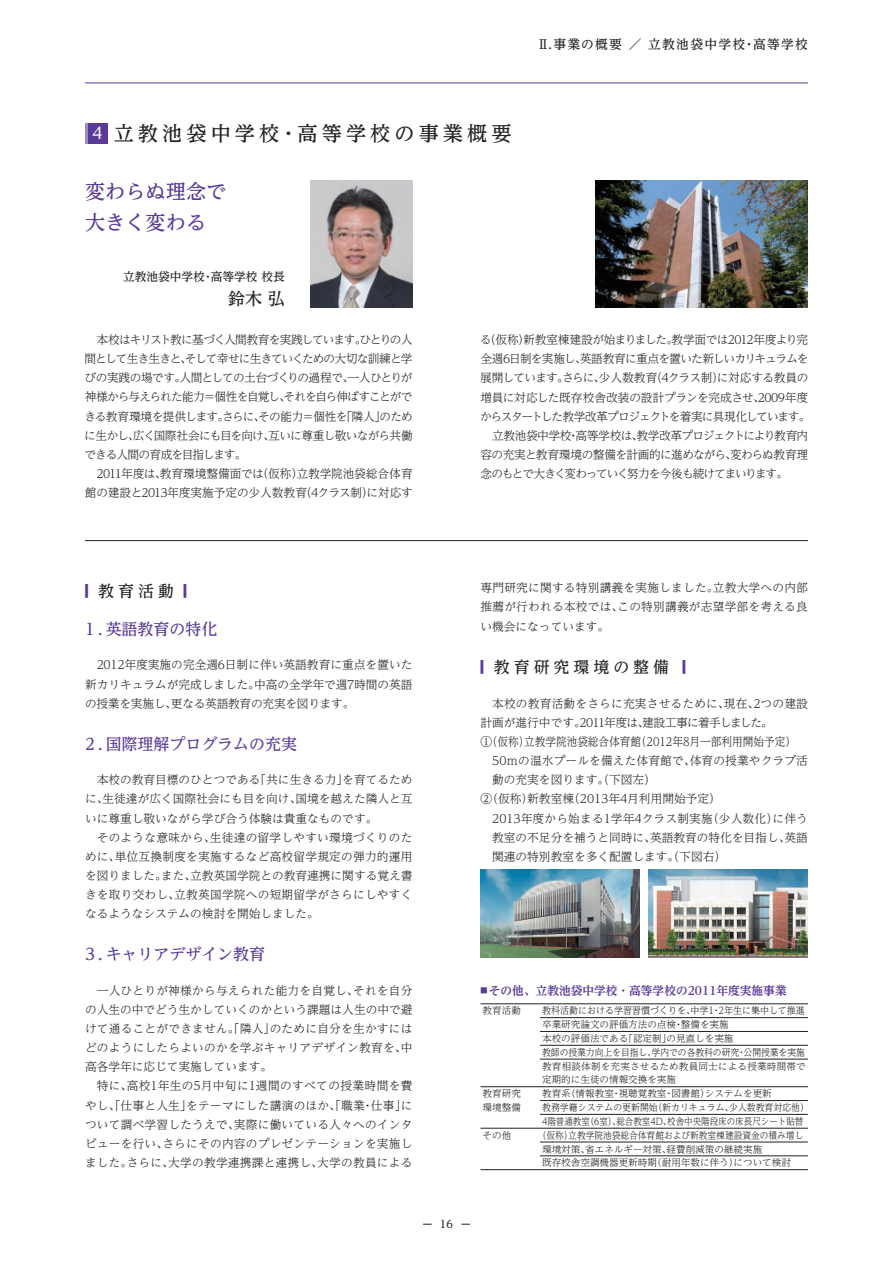
<style>
.page{position:relative;width:893px;height:1263px;background:#fff}
.page>*{position:absolute;margin:0;border:0;box-sizing:border-box;transform-origin:0 0}
.t1{font:20.25px "UD Reimin Pro Medium 90 pv RKSJ H";letter-spacing:.2em;color:#231f20}
.t2{font:20.25px/32px "UD Reimin Pro Medium 90 pv RKSJ H";color:#5a3a97}
.t3{font:16.95px "UD Reimin Pro Medium 90 pv RKSJ H";color:#231f20}
.t4{font:15.9px "UD Reimin Pro Medium 90 pv RKSJ H";color:#5a3a97}
.t5{font:15.9px "UD Reimin Pro Medium 90 pv RKSJ H";letter-spacing:.25em;color:#231f20}
.t6{font:12.75px "UD Reimin Pro Medium 90 pv RKSJ H";letter-spacing:.1em;color:#231f20}
.t7{font:11.7px/19.2px "UD Reimin Pro Light 90 pv RKSJ H";color:#231f20;text-align:justify}
.t8{font:11.7px "UD Reimin Pro Light 90 pv RKSJ H";letter-spacing:-.04em;color:#231f20}
.t9{font:11.7px "UD Reimin Pro Light 90 pv RKSJ H";letter-spacing:-.07em;color:#231f20}
.t10{font:11.7px "UD Reimin Pro Light 90 pv RKSJ H";letter-spacing:-.025em;color:#231f20}
.t11{font:11.7px "UD Reimin Pro Light 90 pv RKSJ H";letter-spacing:-.09em;color:#231f20}
.t12{font:11.7px "UD Reimin Pro Light 90 pv RKSJ H";letter-spacing:-.05em;color:#231f20}
.t13{font:11.7px "UD Reimin Pro Light 90 pv RKSJ H";letter-spacing:-.045em;color:#231f20}
.t14{font:11.7px "UD Reimin Pro Light 90 pv RKSJ H";letter-spacing:-.1em;color:#231f20}
.t15{font:11.7px "UD Reimin Pro Bold 90 pv RKSJ H";color:#5a3a97}
.t16{font:11.7px "UD Reimin Pro Medium 90 pv RKSJ H";color:#231f20}
.t17{font:10.65px "UD Reimin Pro Medium 90 pv RKSJ H";color:#231f20}
.t18{font:9.6px/13.8px "UD Reimin Pro Light 90 pv RKSJ H";color:#231f20;scale:.94 1}
.t19{font:9.6px/13.8px "UD Reimin Pro Light 90 pv RKSJ H";color:#231f20}
.t20{font:9.6px/13.8px "UD Reimin Pro Light 90 pv RKSJ H";color:#231f20;scale:.91 1}
.s1{font-size:15.9px;color:#fff}
.s2{color:#5a3a97}
</style>
<div class="page">
<img style="left:595px;top:181px;width:213px;height:126px">
<hr style="left:85px;top:540px;width:723px;height:1px;background:#231f20">
<div style="left:87px;top:123px;width:20px;height:21px;background:#5a3a97"></div>
<hr style="left:85px;top:123px;width:2px;height:21px;background:#9d8ac1">
<img style="left:480px;top:870px;width:160px;height:88px">
<img style="left:648px;top:870px;width:160px;height:88px">
<hr style="left:480px;top:1003px;width:328px;height:1px;background:#231f20">
<hr style="left:540px;top:1017px;width:268px;height:1px;background:#231f20">
<hr style="left:540px;top:1031px;width:268px;height:1px;background:#231f20">
<hr style="left:540px;top:1045px;width:268px;height:1px;background:#231f20">
<hr style="left:540px;top:1059px;width:268px;height:1px;background:#231f20">
<hr style="left:540px;top:1100px;width:268px;height:1px;background:#231f20">
<hr style="left:540px;top:1114px;width:268px;height:1px;background:#231f20">
<hr style="left:540px;top:1142px;width:268px;height:1px;background:#231f20">
<hr style="left:540px;top:1155px;width:268px;height:1px;background:#231f20">
<hr style="left:540px;top:1169px;width:268px;height:1px;background:#231f20">
<hr style="left:480px;top:1128px;width:328px;height:1px;background:#231f20">
<hr style="left:480px;top:1086px;width:328px;height:1px;background:#231f20">
<hr style="left:480px;top:1169px;width:60px;height:1px;background:#231f20">
<img style="left:310px;top:181px;width:102px;height:126px">
<hr style="left:85px;top:83px;width:723px;height:1px;background:#5a3a97">
<p class="t6" style="left:537px;top:40px;width:273px">Ⅱ.事業の概要 ／ 立教池袋中学校・高等学校</p>
<h1 class="t1" style="left:92px;top:126px;width:421px"><span class="s1">4</span> 立教池袋中学校・高等学校の事業概要</h1>
<h1 class="t2" style="left:85px;top:178px;width:143px">変わらぬ理念で大きく変わる</h1>
<p class="t16" style="left:123px;top:273px;width:163px">立教池袋中学校・高等学校 校長</p>
<h2 class="t3" style="left:228px;top:292px;width:58px">鈴木 弘</h2>
<p class="t7" style="left:84px;top:332px;width:330px;text-indent:12px">本校はキリスト教に基づく人間教育を実践しています。ひとりの人間として生き生きと、そして幸せに生きていくための大切な訓練と学びの実践の場です。人間としての土台づくりの過程で、一人ひとりが神様から与えられた能力＝個性を自覚し、それを自ら伸ばすことができる教育環境を提供します。さらに、その能力＝個性を「隣人」のために生かし、広く国際社会にも目を向け、互いに尊重し敬いながら共働できる人間の育成を目指します。</p>
<p class="t7" style="left:85px;top:466px;width:329px;text-align:right">2011年度は、教育環境整備面では（仮称）立教学院池袋総合体育館の建設と2013年度実施予定の少人数教育（4クラス制）に対応す</p>
<p class="t8" style="left:480px;top:335px;width:330px">る（仮称）新教室棟建設が始まりました。教学面では2012年度より完</p>
<p class="t9" style="left:480px;top:354px;width:330px">全週6日制を実施し、英語教育に重点を置いた新しいカリキュラムを</p>
<p class="t8" style="left:480px;top:374px;width:330px">展開しています。さらに、少人数教育（4クラス制）に対応する教員の</p>
<p class="t10" style="left:480px;top:393px;width:329px">増員に対応した既存校舎改装の設計プランを完成させ、2009年度</p>
<p class="t11" style="left:480px;top:412px;width:332px">からスタートした教学改革プロジェクトを着実に具現化しています。</p>
<p class="t12" style="left:492px;top:431px;width:318px">立教池袋中学校・高等学校は、教学改革プロジェクトにより教育内</p>
<p class="t13" style="left:480px;top:450px;width:329px">容の充実と教育環境の整備を計画的に進めながら、変わらぬ教育理</p>
<p class="t14" style="left:480px;top:469px;width:309px">念のもとで大きく変わっていく努力を今後も続けてまいります。</p>
<h3 class="t5" style="left:85px;top:585px;width:103px"><span class="s2">■</span> 教育活動 <span class="s2">■</span></h3>
<h3 class="t4" style="left:85px;top:623px;width:134px">1 . 英語教育の特化</h3>
<p class="t7" style="left:85px;top:657px;width:329px;text-indent:12px">2012年度実施の完全週6日制に伴い英語教育に重点を置いた新カリキュラムが完成しました。中高の全学年で週7時間の英語の授業を実施し、更なる英語教育の充実を図ります。</p>
<h3 class="t4" style="left:85px;top:738px;width:213px">2 . 国際理解プログラムの充実</h3>
<p class="t7" style="left:85px;top:772px;width:329px;text-indent:12px">本校の教育目標のひとつである「共に生きる力」を育てるために、生徒達が広く国際社会にも目を向け、国境を越えた隣人と互いに尊重し敬いながら学び合う体験は貴重なものです。</p>
<p class="t7" style="left:85px;top:829px;width:329px;text-indent:12px">そのような意味から、生徒達の留学しやすい環境づくりのために、単位互換制度を実施するなど高校留学規定の弾力的運用を図りました。また、立教英国学院との教育連携に関する覚え書きを取り交わし、立教英国学院への短期留学がさらにしやすくなるようなシステムの検討を開始しました。</p>
<h3 class="t4" style="left:85px;top:948px;width:182px">3 . キャリアデザイン教育</h3>
<p class="t7" style="left:85px;top:982px;width:329px;text-indent:12px">一人ひとりが神様から与えられた能力を自覚し、それを自分の人生の中でどう生かしていくのかという課題は人生の中で避けて通ることができません。「隣人」のために自分を生かすにはどのようにしたらよいのかを学ぶキャリアデザイン教育を、中高各学年に応じて実施しています。</p>
<p class="t7" style="left:85px;top:1078px;width:329px;text-indent:12px">特に、高校1年生の5月中旬に1週間のすべての授業時間を費やし、「仕事と人生」をテーマにした講演のほか、「職業・仕事」について調べ学習したうえで、実際に働いている人々へのインタビューを行い、さらにその内容のプレゼンテーションを実施しました。さらに、大学の教学連携課と連携し、大学の教員による</p>
<p class="t7" style="left:480px;top:580px;width:329px">専門研究に関する特別講義を実施しました。立教大学への内部推薦が行われる本校では、この特別講義が志望学部を考える良い機会になっています。</p>
<h3 class="t5" style="left:480px;top:661px;width:207px"><span class="s2">■</span> 教育研究環境の整備 <span class="s2">■</span></h3>
<p class="t7" style="left:480px;top:695px;width:329px;text-align:left;text-indent:12px">本校の教育活動をさらに充実させるために、現在、2つの建設計画が進行中です。2011年度は、建設工事に着手しました。<br>①（仮称）立教学院池袋総合体育館（2012年8月一部利用開始予定）</p>
<p class="t7" style="left:492px;top:753px;width:317px">50ｍの温水プールを備えた体育館で、体育の授業やクラブ活</p>
<p class="t7" style="left:492px;top:772px;width:165px">動の充実を図ります。（下図左）</p>
<p class="t7" style="left:480px;top:791px;width:242px">②（仮称）新教室棟（2013年4月利用開始予定）</p>
<p class="t7" style="left:492px;top:810px;width:317px">2013年度から始まる1学年4クラス制実施（少人数化）に伴う</p>
<p class="t7" style="left:492px;top:829px;width:317px">教室の不足分を補うと同時に、英語教育の特化を目指し、英語</p>
<p class="t7" style="left:492px;top:848px;width:235px">関連の特別教室を多く配置します。（下図右）</p>
<p class="t17" style="left:440px;top:1220px;width:15px">16</p>
<p class="t15" style="left:480px;top:986px;width:308px"><sup>■</sup> その他、立教池袋中学校・高等学校の2011年度実施事業</p>
<p class="t19" style="left:483px;top:1005px;width:40px">教育活動</p>
<p class="t18" style="left:542px;top:1005px;width:282px">教科活動における学習習慣づくりを、中学1・2年生に集中して推進卒業研究論文の評価方法の点検・整備を実施<br>本校の評価法である「認定制」の見直しを実施<br>教師の授業力向上を目指し、学内での各教科の研究・公開授業を実施教育相談体制を充実させるため教員同士による授業時間帯で定期的に生徒の情報交換を実施</p>
<p class="t19" style="left:483px;top:1088px;width:40px">教育研究環境整備</p>
<p class="t19" style="left:542px;top:1088px;width:268px">教育系（情報教室・視聴覚教室・図書館）システムを更新<br>教務学籍システムの更新開始（新カリキュラム、少人数教育対応他）<br>4階普通教室（6室）、総合教室4D、校舎中央階段床の床長尺シート貼替</p>
<p class="t19" style="left:483px;top:1129px;width:30px">その他</p>
<p class="t20" style="left:542px;top:1129px;width:289px;text-indent:-4px">（仮称）立教学院池袋総合体育館および新教室棟建設資金の積み増し環境対策、省エネルギー対策、経費削減策の継続実施<br>既存校舎空調機器更新時期（耐用年数に伴う）について検討</p>
</div>
